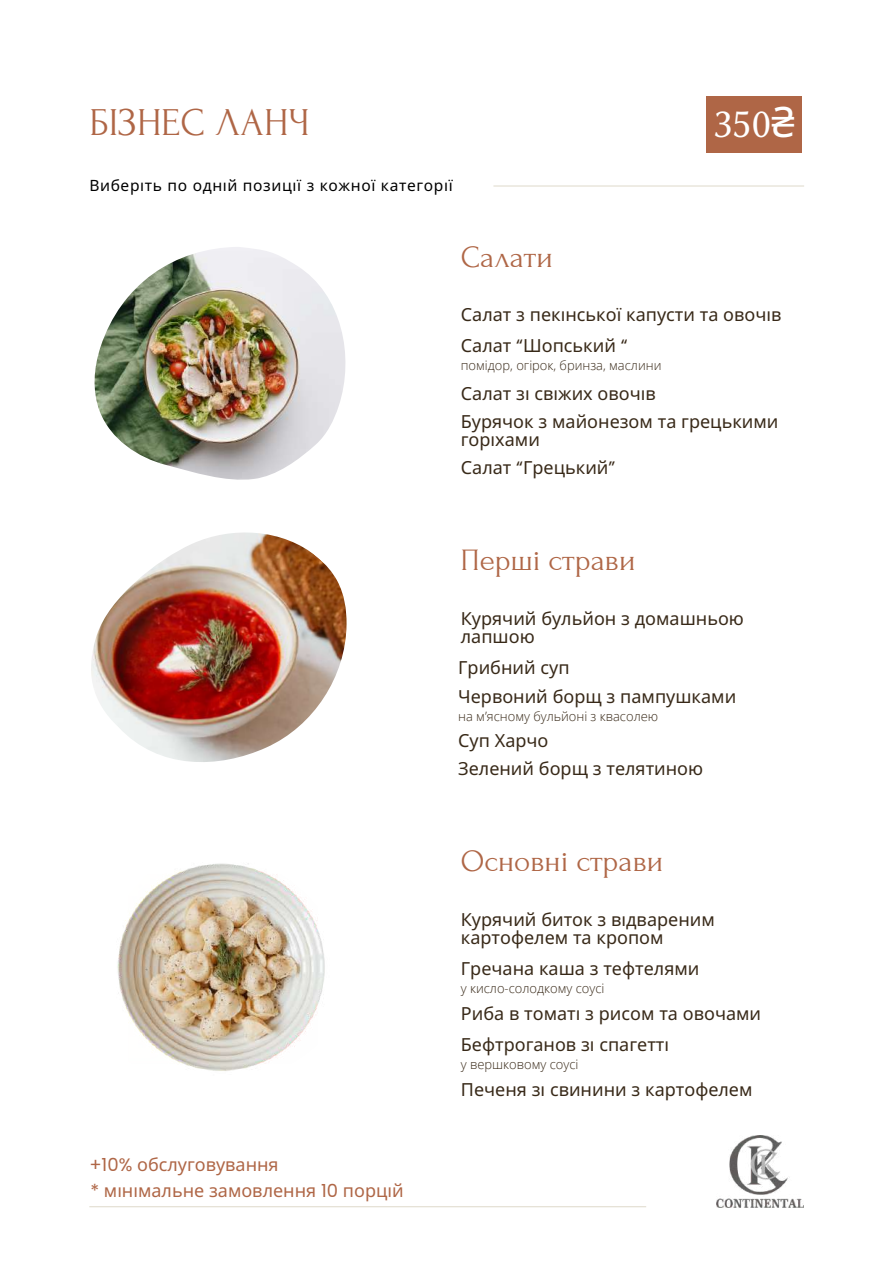
<style>
.page{position:relative;width:893px;height:1264px;background:#fff}
.page>*{position:absolute;margin:0;border:0;box-sizing:border-box;transform-origin:0 0}
.t1{font:42px "Lin Biolinum O";color:#fff}
.t2{font:39.3px "Forum";color:#af6646}
.t3{font:31.05px "Forum";color:#af6646}
.t4{font:18px/28.3px "Noto Sans";color:#382918}
.t5{font:18px "Noto Sans";color:#af6646}
.t6{font:15.6px "Noto Sans";letter-spacing:.04em;color:#000}
.t7{font:300 12.9px "Open Sans";color:#382918}
.s1{font-family:"Noto Sans"}
.s2{font-family:"Poppins"}
</style>
<div class="page">
<img style="left:94px;top:247px;width:252px;height:232px">
<img style="left:91px;top:532px;width:255px;height:230px">
<img style="left:117px;top:863px;width:208px;height:208px">
<hr style="left:493px;top:185px;width:311px;height:1px;background:#e2ddd0">
<hr style="left:89px;top:1206px;width:557px;height:1px;background:#e2ddd0">
<div style="left:705px;top:96px;width:96px;height:56px;background:#af6646"></div>
<img style="left:717px;top:1135px;width:86px;height:72px">
<h2 class="t2" style="left:89px;top:102px;width:222px">БІЗНЕС ЛАНЧ</h2>
<p class="t6" style="left:89px;top:174px;width:365px">Виберіть по одні й позиції з кожної категорії</p>
<h1 class="t1" style="left:712px;top:99px;width:83px">350<span class="s1">₴</span></h1>
<h3 class="t3" style="left:461px;top:240px;width:93px">Салати</h3>
<p class="t4" style="left:461px;top:300px;width:322px">Салат з пекі нської капусти та овочі в</p>
<p class="t4" style="left:461px;top:331px;width:168px">Салат <span class="s2">“</span>Шопський <span class="s2">“</span></p>
<p class="t4" style="left:461px;top:378px;width:319px">Салат зі свіжих овочі в<br>Бурячок з майонезом та грецькими</p>
<p class="t4" style="left:461px;top:424px;width:156px">горіхами<br>Салат <span class="s2">“</span>Грецький<span class="s2">”</span></p>
<p class="t7" style="left:461px;top:356px;width:202px">помідор, огірок, бринза, маслини</p>
<h3 class="t3" style="left:461px;top:543px;width:176px">Перші страви</h3>
<p class="t4" style="left:461px;top:608px;width:284px;line-height:18px">Курячий бульйон з домашньою лапшою</p>
<p class="t4" style="left:458px;top:653px;width:279px">Грибний суп<br>Червоний борщ з пампушками</p>
<p class="t4" style="left:458px;top:725px;width:246px">Суп Харчо<br>Зелений борщ з телятиною</p>
<p class="t7" style="left:458px;top:707px;width:201px">на м’ясному бульйоні з квасолею</p>
<h3 class="t3" style="left:461px;top:844px;width:204px">Основні страви</h3>
<p class="t4" style="left:461px;top:909px;width:255px;line-height:18px">Курячий биток з відвареним картофелем та кропом</p>
<p class="t4" style="left:461px;top:954px;width:240px">Гречана каша з тефтелями</p>
<p class="t7" style="left:461px;top:979px;width:145px">у кисло-солодкому соусі</p>
<p class="t4" style="left:461px;top:998px;width:302px">Риба в томаті з рисом та овочами</p>
<p class="t5" style="left:89px;top:1151px;width:191px"><span class="s2">+10%</span> обслуговування</p>
<p class="t5" style="left:90px;top:1177px;width:315px"><span class="s2">*</span> мінімальне замовлення <span class="s2">10</span> порцій</p>
<p class="t4" style="left:461px;top:1030px;width:207px">Бефтроганов зі спагетті</p>
<p class="t4" style="left:461px;top:1074px;width:293px">Печеня зі свинини з картофелем</p>
<p class="t7" style="left:461px;top:1055px;width:119px">у вершковому соусі</p>
</div>
